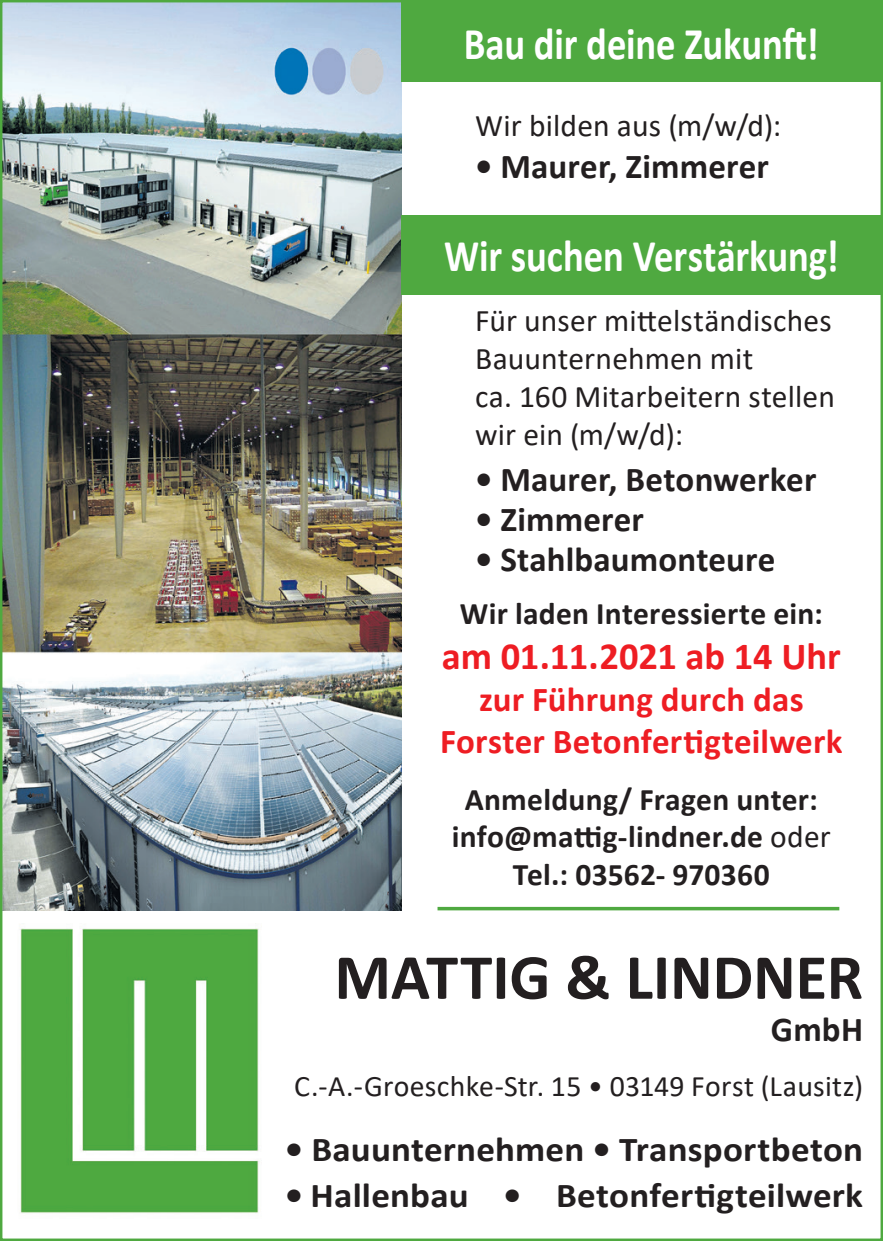
<style>
.page{position:relative;width:883px;height:1241px;background:#fff}
.page>*{position:absolute;margin:0;border:0;box-sizing:border-box;transform-origin:0 0}
.t1{font:700 64.75px "Calibri";letter-spacing:-.005em;color:#231f20}
.t2{font:700 45.5px "Calibri";letter-spacing:-.005em;color:#fff;scale:.85 1}
.t3{font:700 38.5px "Calibri";letter-spacing:-.005em;color:#ee1d23}
.t4{font:700 35px "Calibri";letter-spacing:.005em;color:#231f20}
.t5{font:700 35px "Calibri";letter-spacing:.005em;color:#231f20;scale:1.06 1}
.t6{font:700 35px/42px "Calibri";letter-spacing:.005em;color:#ee1d23;text-align:center}
.t7{font:31.5px/37.8px "Calibri";letter-spacing:.005em;color:#231f20}
.t8{font:700 31.5px/37.1px "Calibri";letter-spacing:.01em;color:#231f20;text-align:center}
.t9{font:29.75px "Calibri";letter-spacing:.01em;color:#231f20}
.s1{font-weight:400}
</style>
<div class="page">
<img style="left:3px;top:3px;width:399px;height:907px">
<div style="left:402px;top:2px;width:479px;height:80px;background:#4fa940"></div>
<div style="left:402px;top:215px;width:479px;height:80px;background:#4fa940"></div>
<svg style="left:438px;top:906px;width:401px;height:4px;fill:#4fa940"></svg>
<img style="left:20px;top:923px;width:239px;height:291px">
<h2 class="t2" style="left:464px;top:12px;width:419px">Bau dir deine Zukunft!</h2>
<p class="t7" style="left:475px;top:106px;width:308px">Wir bilden aus (m/w/d):</p>
<p class="t4" style="left:475px;top:141px;width:295px">• Maurer, Zimmerer</p>
<h2 class="t2" style="left:444px;top:224px;width:466px">Wir suchen Verstärkung!</h2>
<p class="t7" style="left:475px;top:301px;width:361px">Für unser mittelständisches<br>Bauunternehmen mit<br>ca. 160 Mitarbeitern stellen wir ein (m/w/d):</p>
<p class="t4" style="left:475px;top:455px;width:343px">• Maurer, Betonwerker</p>
<p class="t4" style="left:475px;top:495px;width:170px">• Zimmerer</p>
<p class="t4" style="left:475px;top:535px;width:302px">• Stahlbaumonteure</p>
<p class="t8" style="left:460px;top:594px;width:365px">Wir laden Interessierte ein:</p>
<p class="t3" style="left:442px;top:629px;width:400px">am 01.11.2021 ab 14 Uhr</p>
<p class="t6" style="left:440px;top:678px;width:404px">zur Führung durch das<br>Forster Betonfertigteilwerk</p>
<p class="t8" style="left:452px;top:780px;width:381px">Anmeldung/ Fragen unter: info@mattig-lindner.de <span class="s1">oder<br></span>Tel.: 03562- 970360</p>
<h1 class="t1" style="left:334px;top:931px;width:530px">MATTIG &amp; LINDNER</h1>
<p class="t4" style="left:771px;top:1004px;width:94px">GmbH</p>
<p class="t9" style="left:294px;top:1064px;width:570px">C.-A.-Groeschke-Str. 15 • 03149 Forst (Lausitz)</p>
<p class="t5" style="left:285px;top:1124px;width:547px">• Bauunternehmen • Transportbeton</p>
<p class="t5" style="left:285px;top:1169px;width:547px">• Hallenbau • Betonfertigteilwerk</p>
</div>
